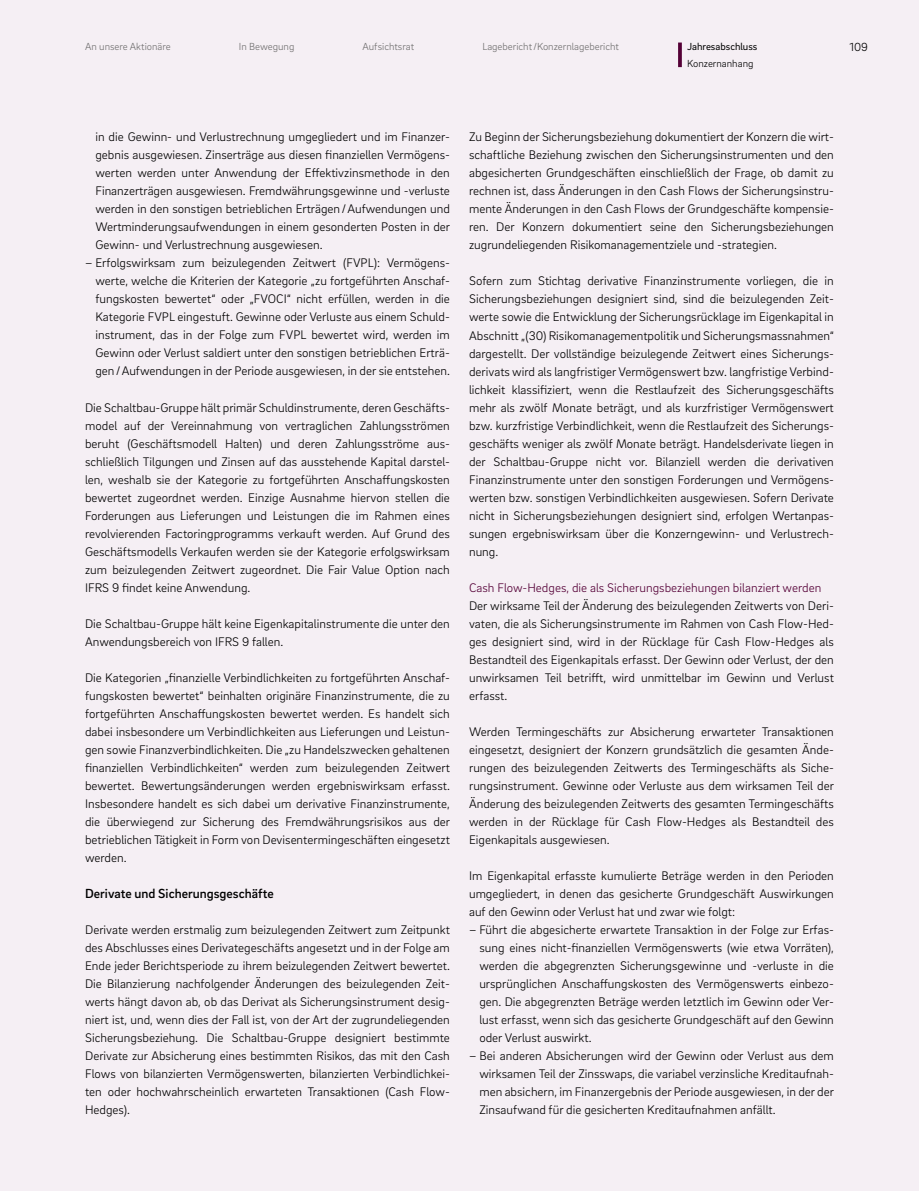
<style>
.page{position:relative;width:919px;height:1191px;background:#fff}
.page>*{position:absolute;margin:0;border:0;box-sizing:border-box;transform-origin:0 0}
.t1{font:500 13.5px "Brix Sans";color:#000}
.t2{font:300 12.75px/18px "Brix Sans";color:#000;text-align:justify}
.t3{font:300 12.75px "Brix Sans";color:#540036}
.t4{font:300 12px "Brix Sans";color:#000}
.t5{font:300 10.5px "Brix Sans";color:#706f6f}
.t6{font:10.5px "Brix Sans";color:#000}
.t7{font:300 10.5px "Brix Sans";color:#000}
</style>
<div class="page">
<div style="left:0;top:0;width:918px;height:1191px;background:#f5eff4"></div>
<hr style="left:678px;top:43px;width:3px;height:24px;background:#540036">
<p class="t5" style="left:85px;top:40px;width:87px">An unsere Aktionäre</p>
<p class="t5" style="left:239px;top:40px;width:57px">In Bewegung</p>
<p class="t5" style="left:362px;top:40px;width:53px">Aufsichtsrat</p>
<p class="t5" style="left:482px;top:40px;width:138px">Lagebericht/Konzernlagebericht</p>
<p class="t6" style="left:687px;top:40px;width:72px">Jahresabschluss</p>
<p class="t7" style="left:687px;top:57px;width:68px">Konzernanhang</p>
<p class="t4" style="left:849px;top:39px;width:20px">109</p>
<p class="t2" style="left:95px;top:127px;width:356px">in die Gewinn- und Verlustrechnung umgegliedert und im Finanzer&shy;gebnis ausgewiesen. Zinserträge aus diesen finanziellen Vermögens&shy;werten werden unter Anwendung der Effektivzinsmethode in den Finanzerträgen ausgewiesen. Fremdwährungsgewinne und -verluste werden in den sonstigen betrieblichen Erträgen/Aufwendungen und Wertminderungsaufwendungen in einem gesonderten Posten in der Gewinn- und Verlustrechnung ausgewiesen.</p>
<p class="t2" style="left:95px;top:253px;width:356px;text-indent:-10px">– Erfolgswirksam zum beizulegenden Zeitwert (FVPL): Vermögens&shy;werte, welche die Kriterien der Kategorie „zu fortgeführten Anschaf&shy;fungskosten bewertet“ oder „FVOCI“ nicht erfüllen, werden in die Kategorie FVPL eingestuft. Gewinne oder Verluste aus einem Schuld&shy;instrument, das in der Folge zum FVPL bewertet wird, werden im Gewinn oder Verlust saldiert unter den sonstigen betrieblichen Erträ&shy;gen/Aufwendungen in der Periode ausgewiesen, in der sie entstehen.</p>
<p class="t2" style="left:85px;top:397px;width:366px">Die Schaltbau-Gruppe hält primär Schuldinstrumente, deren Geschäfts&shy;model auf der Vereinnahmung von vertraglichen Zahlungsströmen beruht (Geschäftsmodell Halten) und deren Zahlungsströme aus&shy;schließlich Tilgungen und Zinsen auf das ausstehende Kapital darstel&shy;len, weshalb sie der Kategorie zu fortgeführten Anschaffungskosten bewertet zugeordnet werden. Einzige Ausnahme hiervon stellen die Forderungen aus Lieferungen und Leistungen die im Rahmen eines revolvierenden Factoringprogramms verkauft werden. Auf Grund des Geschäftsmodells Verkaufen werden sie der Kategorie erfolgswirksam zum beizulegenden Zeitwert zugeordnet. Die Fair Value Option nach IFRS 9 findet keine Anwendung.</p>
<p class="t2" style="left:85px;top:614px;width:366px">Die Schaltbau-Gruppe hält keine Eigenkapitalinstrumente die unter den<br>Anwendungsbereich von IFRS 9 fallen.</p>
<p class="t2" style="left:85px;top:668px;width:366px">Die Kategorien „finanzielle Verbindlichkeiten zu fortgeführten Anschaf&shy;fungskosten bewertet“ beinhalten originäre Finanzinstrumente, die zu fortgeführten Anschaffungskosten bewertet werden. Es handelt sich dabei insbesondere um Verbindlichkeiten aus Lieferungen und Leistun&shy;gen sowie Finanzverbindlichkeiten. Die „zu Handelszwecken gehaltenen finanziellen Verbindlichkeiten“ werden zum beizulegenden Zeitwert bewertet. Bewertungsänderungen werden ergebniswirksam erfasst.<br>Insbesondere handelt es sich dabei um derivative Finanzinstrumente, die überwiegend zur Sicherung des Fremdwährungsrisikos aus der betrieblichen Tätigkeit in Form von Devisentermingeschäften eingesetzt werden.</p>
<p class="t1" style="left:85px;top:884px;width:190px">Derivate und Sicherungsgeschäfte</p>
<p class="t2" style="left:85px;top:919px;width:366px">Derivate werden erstmalig zum beizulegenden Zeitwert zum Zeitpunkt des Abschlusses eines Derivategeschäfts angesetzt und in der Folge am Ende jeder Berichtsperiode zu ihrem beizulegenden Zeitwert bewertet.<br>Die Bilanzierung nachfolgender Änderungen des beizulegenden Zeit&shy;werts hängt davon ab, ob das Derivat als Sicherungsinstrument desig&shy;niert ist, und, wenn dies der Fall ist, von der Art der zugrundeliegenden Sicherungsbeziehung. Die Schaltbau-Gruppe designiert bestimmte Derivate zur Absicherung eines bestimmten Risikos, das mit den Cash Flows von bilanzierten Vermögenswerten, bilanzierten Verbindlichkei&shy;ten oder hochwahrscheinlich erwarteten Transaktionen (Cash Flow-Hedges).</p>
<p class="t2" style="left:469px;top:127px;width:366px">Zu Beginn der Sicherungsbeziehung dokumentiert der Konzern die wirt&shy;schaftliche Beziehung zwischen den Sicherungsinstrumenten und den abgesicherten Grundgeschäften einschließlich der Frage, ob damit zu rechnen ist, dass Änderungen in den Cash Flows der Sicherungsinstru&shy;mente Änderungen in den Cash Flows der Grundgeschäfte kompensie&shy;ren. Der Konzern dokumentiert seine den Sicherungsbeziehungen zugrundeliegenden Risikomanagementziele und -strategien.</p>
<p class="t2" style="left:469px;top:271px;width:366px">Sofern zum Stichtag derivative Finanzinstrumente vorliegen, die in Sicherungsbeziehungen designiert sind, sind die beizulegenden Zeit&shy;werte sowie die Entwicklung der Sicherungsrücklage im Eigenkapital in Abschnitt „(30) Risikomanagementpolitik und Sicherungsmassnahmen“ dargestellt. Der vollständige beizulegende Zeitwert eines Sicherungs&shy;derivats wird als langfristiger Vermögenswert bzw. langfristige Verbind&shy;lichkeit klassifiziert, wenn die Restlaufzeit des Sicherungsgeschäfts mehr als zwölf Monate beträgt, und als kurzfristiger Vermögenswert bzw. kurzfristige Verbindlichkeit, wenn die Restlaufzeit des Sicherungs&shy;geschäfts weniger als zwölf Monate beträgt. Handelsderivate liegen in der Schaltbau-Gruppe nicht vor. Bilanziell werden die derivativen Finanzinstrumente unter den sonstigen Forderungen und Vermögens&shy;werten bzw. sonstigen Verbindlichkeiten ausgewiesen. Sofern Derivate nicht in Sicherungsbeziehungen designiert sind, erfolgen Wertanpas&shy;sungen ergebniswirksam über die Konzerngewinn- und Verlustrech&shy;nung.</p>
<p class="t3" style="left:469px;top:579px;width:354px">Cash Flow-Hedges, die als Sicherungsbeziehungen bilanziert werden</p>
<p class="t2" style="left:469px;top:596px;width:366px">Der wirksame Teil der Änderung des beizulegenden Zeitwerts von Deri&shy;vaten, die als Sicherungsinstrumente im Rahmen von Cash Flow-Hed&shy;ges designiert sind, wird in der Rücklage für Cash Flow-Hedges als Bestandteil des Eigenkapitals erfasst. Der Gewinn oder Verlust, der den unwirksamen Teil betrifft, wird unmittelbar im Gewinn und Verlust erfasst.</p>
<p class="t2" style="left:469px;top:722px;width:366px">Werden Termingeschäfts zur Absicherung erwarteter Transaktionen eingesetzt, designiert der Konzern grundsätzlich die gesamten Ände&shy;rungen des beizulegenden Zeitwerts des Termingeschäfts als Siche&shy;rungsinstrument. Gewinne oder Verluste aus dem wirksamen Teil der Änderung des beizulegenden Zeitwerts des gesamten Termingeschäfts werden in der Rücklage für Cash Flow-Hedges als Bestandteil des Eigenkapitals ausgewiesen.</p>
<p class="t2" style="left:469px;top:866px;width:366px">Im Eigenkapital erfasste kumulierte Beträge werden in den Perioden umgegliedert, in denen das gesicherte Grundgeschäft Auswirkungen auf den Gewinn oder Verlust hat und zwar wie folgt:</p>
<p class="t2" style="left:479px;top:920px;width:356px;text-indent:-10px">– Führt die abgesicherte erwartete Transaktion in der Folge zur Erfas&shy;sung eines nicht-finanziellen Vermögenswerts (wie etwa Vorräten), werden die abgegrenzten Sicherungsgewinne und -verluste in die ursprünglichen Anschaffungskosten des Vermögenswerts einbezo&shy;gen. Die abgegrenzten Beträge werden letztlich im Gewinn oder Ver&shy;lust erfasst, wenn sich das gesicherte Grundgeschäft auf den Gewinn oder Verlust auswirkt.</p>
<p class="t2" style="left:479px;top:1046px;width:356px;text-indent:-10px">– Bei anderen Absicherungen wird der Gewinn oder Verlust aus dem wirksamen Teil der Zinsswaps, die variabel verzinsliche Kreditaufnah&shy;men absichern, im Finanzergebnis der Periode ausgewiesen, in der der Zinsaufwand für die gesicherten Kreditaufnahmen anfällt.</p>
</div>
